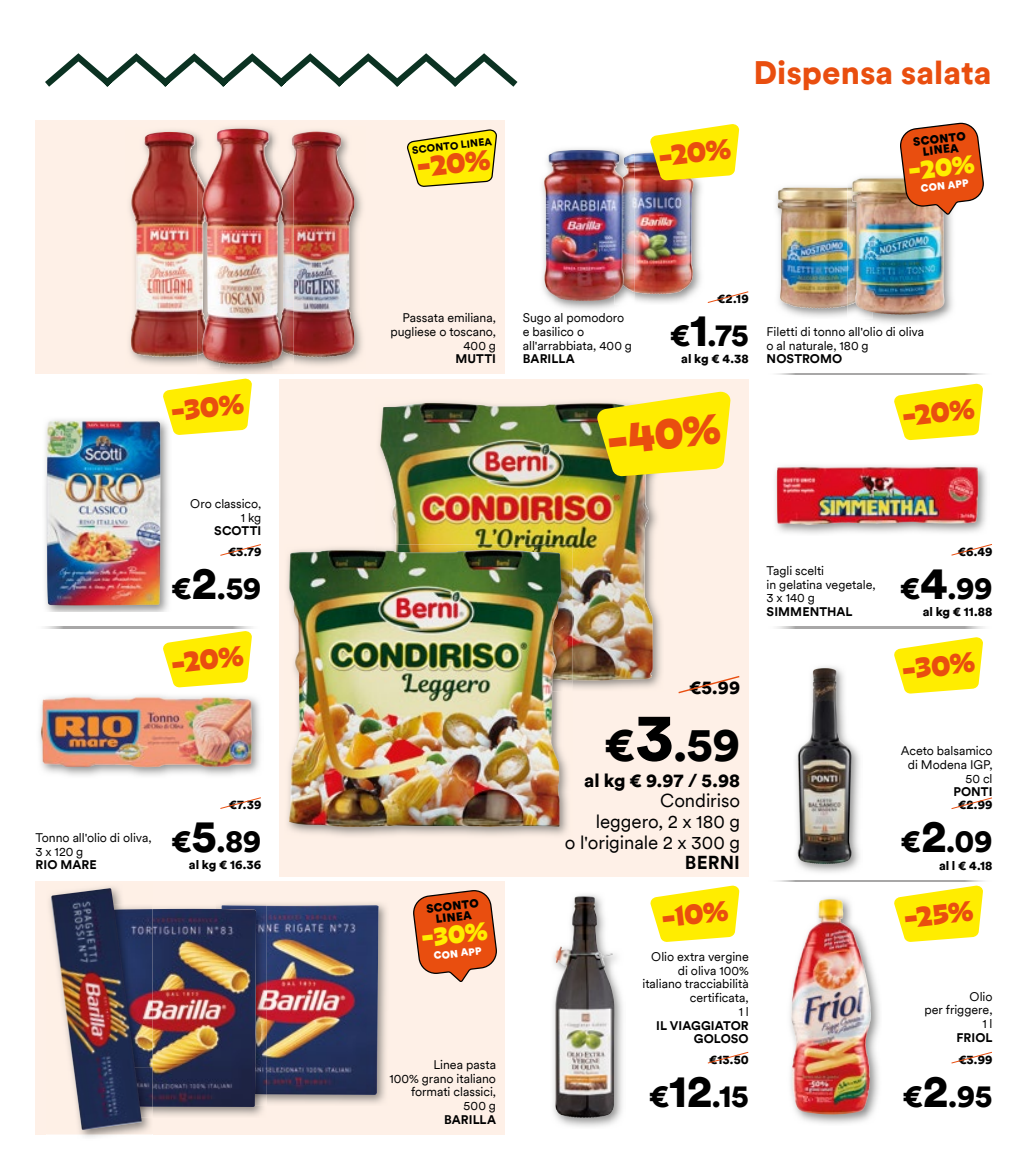
<style>
.page{position:relative;width:1028px;height:1170px;background:#fff}
.page>*{position:absolute;margin:0;border:0;box-sizing:border-box;transform-origin:0 0}
.t1{font:900 46.88px "Circular XXTT";color:#000}
.t2{font:900 43.12px "Retail";color:#e94e0f}
.t3{font:900 32.5px "Circular XXTT";color:#e94e0f}
.t4{font:900 31.25px "Circular XXTT";letter-spacing:-.02em;color:#000}
.t5{font:900 28.75px "Retail";color:#e94e0f}
.t6{font:900 25.88px "Retail";color:#ffed00}
.t7{font:18.75px/20.6px "Circular XXTT";letter-spacing:-.005em;color:#000;text-align:right}
.t8{font:900 18.75px "Circular XXTT";color:#000}
.t9{font:700 18.75px "Circular XXTT";letter-spacing:.01em;color:#000}
.t10{font:12.5px/13.8px "Circular XXTT";letter-spacing:-.005em;color:#000;text-align:right}
.t11{font:700 12.5px/13.8px "Circular XXTT";letter-spacing:.005em;color:#000;text-align:right}
.t12{font:900 12.5px "Circular XXTT";color:#000}
.t13{font:900 11.88px/10.6px "Circular XXTT";color:#000;text-align:center}
.t14{font:900 10.38px "Circular XXTT";color:#fff}
.t15{font:900 10.38px "Circular XXTT";color:#000}
.s1{font-size:45px}
.s2{font-size:67.5px}
</style>
<div class="page">
<svg style="left:45px;top:53px;width:472px;height:34px"></svg>
<img style="left:776px;top:186px;width:71px;height:131px">
<img style="left:777px;top:188px;width:43px;height:120px">
<img style="left:847px;top:177px;width:106px;height:147px">
<img style="left:847px;top:188px;width:5px;height:117px">
<img style="left:852px;top:178px;width:95px;height:137px">
<svg style="left:899px;top:122px;width:85px;height:93px;background:#de6a3a"></svg>
<img style="left:775px;top:465px;width:212px;height:69px">
<img style="left:777px;top:467px;width:201px;height:58px">
<svg style="left:894px;top:383px;width:89px;height:57px"></svg>
<svg style="left:951px;top:544px;width:41px;height:12px"></svg>
<img style="left:796px;top:666px;width:64px;height:207px">
<img style="left:797px;top:668px;width:55px;height:196px">
<svg style="left:894px;top:637px;width:89px;height:56px"></svg>
<svg style="left:951px;top:797px;width:41px;height:12px"></svg>
<img style="left:39px;top:695px;width:221px;height:81px">
<img style="left:41px;top:697px;width:211px;height:70px">
<svg style="left:163px;top:631px;width:89px;height:56px"></svg>
<svg style="left:220px;top:797px;width:41px;height:12px"></svg>
<img style="left:553px;top:894px;width:70px;height:233px">
<img style="left:554px;top:896px;width:60px;height:221px">
<svg style="left:650px;top:885px;width:89px;height:57px"></svg>
<svg style="left:707px;top:1051px;width:42px;height:12px"></svg>
<img style="left:790px;top:897px;width:90px;height:227px">
<img style="left:791px;top:899px;width:80px;height:215px">
<svg style="left:894px;top:885px;width:89px;height:57px"></svg>
<svg style="left:951px;top:1051px;width:41px;height:12px"></svg>
<img style="left:634px;top:151px;width:68px;height:152px">
<img style="left:634px;top:153px;width:59px;height:141px">
<img style="left:542px;top:148px;width:92px;height:162px">
<img style="left:624px;top:154px;width:10px;height:138px">
<img style="left:543px;top:150px;width:81px;height:151px">
<svg style="left:649px;top:124px;width:90px;height:56px"></svg>
<svg style="left:707px;top:291px;width:42px;height:12px"></svg>
<img style="left:45px;top:419px;width:124px;height:192px">
<img style="left:47px;top:421px;width:114px;height:184px">
<svg style="left:162px;top:378px;width:90px;height:57px"></svg>
<svg style="left:220px;top:544px;width:41px;height:12px"></svg>
<div style="left:279px;top:379px;width:470px;height:497px;background:#fef0e7"></div>
<img style="left:379px;top:402px;width:283px;height:287px">
<img style="left:380px;top:403px;width:273px;height:277px">
<img style="left:287px;top:548px;width:281px;height:288px">
<img style="left:383px;top:544px;width:151px;height:5px">
<img style="left:534px;top:544px;width:38px;height:136px">
<img style="left:289px;top:549px;width:272px;height:278px">
<svg style="left:596px;top:391px;width:135px;height:85px"></svg>
<svg style="left:678px;top:676px;width:62px;height:17px"></svg>
<div style="left:35px;top:120px;width:470px;height:254px;background:#fef0e7"></div>
<img style="left:129px;top:130px;width:68px;height:235px">
<img style="left:131px;top:132px;width:42px;height:225px">
<img style="left:293px;top:130px;width:70px;height:236px">
<img style="left:293px;top:134px;width:15px;height:223px">
<img style="left:197px;top:127px;width:96px;height:247px">
<img style="left:197px;top:173px;width:5px;height:182px">
<img style="left:283px;top:136px;width:10px;height:219px">
<img style="left:202px;top:129px;width:81px;height:236px">
<svg style="left:407px;top:129px;width:90px;height:58px"></svg>
<div style="left:35px;top:881px;width:470px;height:253px;background:#fef0e7"></div>
<img style="left:228px;top:903px;width:159px;height:201px">
<img style="left:267px;top:905px;width:111px;height:189px">
<img style="left:152px;top:907px;width:111px;height:209px">
<img style="left:221px;top:905px;width:46px;height:37px">
<img style="left:256px;top:942px;width:11px;height:152px">
<img style="left:152px;top:908px;width:104px;height:198px">
<svg style="left:413px;top:890px;width:84px;height:91px"></svg>
<img style="left:46px;top:887px;width:106px;height:250px">
<img style="left:51px;top:888px;width:91px;height:241px">
<h3 class="t5" style="left:169px;top:389px;width:74px;rotate:-7deg">-30%</h3>
<p class="t10" style="left:190px;top:496px;width:73px">Oro classico,<br>1 kg</p>
<p class="t11" style="left:214px;top:523px;width:49px">SCOTTI</p>
<h3 class="t4" style="left:171px;top:566px;width:92px">€ <span class="s1">2</span>. 59</h3>
<p class="t12" style="left:228px;top:542px;width:35px">€ 3 . 79</p>
<h3 class="t5" style="left:169px;top:642px;width:74px;rotate:-7deg">-20%</h3>
<p class="t10" style="left:35px;top:830px;width:118px;text-align:left">Tonno all'olio di oliva,<br>3 x 120 g</p>
<p class="t11" style="left:35px;top:857px;width:63px">RIO MARE</p>
<p class="t12" style="left:229px;top:795px;width:34px">€ 7 . 39</p>
<h3 class="t4" style="left:171px;top:819px;width:92px">€ <span class="s1">5</span>. 89</h3>
<p class="t12" style="left:189px;top:856px;width:74px">al kg € 16.36</p>
<p class="t15" style="left:411px;top:143px;width:82px;rotate:-7deg">SCONTO LINEA</p>
<h3 class="t5" style="left:415px;top:146px;width:75px;rotate:-7deg">-20%</h3>
<h3 class="t5" style="left:656px;top:135px;width:74px;rotate:-7deg">-20%</h3>
<h3 class="t3" style="left:753px;top:50px;width:240px">Dispensa salata</h3>
<p class="t13" style="left:912px;top:136px;width:54px;rotate:-7deg">SCONTO<br>LINEA</p>
<h3 class="t6" style="left:907px;top:151px;width:67px;rotate:-6deg">-20%</h3>
<p class="t14" style="left:919px;top:181px;width:50px;rotate:-7deg">CON APP</p>
<p class="t10" style="left:390px;top:310px;width:107px">Passata emiliana, pugliese o toscano,<br>400 g</p>
<p class="t11" style="left:455px;top:351px;width:42px">MUTTI</p>
<p class="t10" style="left:523px;top:310px;width:111px;text-align:left">Sugo al pomodoro e basilico o all'arrabbiata, 400 g</p>
<p class="t11" style="left:523px;top:351px;width:53px">BARILLA</p>
<p class="t12" style="left:717px;top:290px;width:33px">€ 2 . 19</p>
<h3 class="t4" style="left:669px;top:313px;width:81px">€ <span class="s1">1</span>. 75</h3>
<p class="t12" style="left:681px;top:350px;width:69px">al kg € 4.38</p>
<h2 class="t2" style="left:604px;top:408px;width:114px;rotate:-6deg">-40%</h2>
<p class="t10" style="left:766px;top:324px;width:159px;text-align:left">Filetti di tonno all'olio di oliva o al naturale, 180 g</p>
<p class="t11" style="left:766px;top:351px;width:77px">NOSTROMO</p>
<h3 class="t5" style="left:900px;top:395px;width:74px;rotate:-7deg">-20%</h3>
<p class="t13" style="left:425px;top:903px;width:54px;rotate:-7deg">SCONTO<br>LINEA</p>
<h3 class="t6" style="left:420px;top:918px;width:67px;rotate:-6deg">-30%</h3>
<p class="t14" style="left:433px;top:948px;width:50px;rotate:-7deg">CON APP</p>
<p class="t10" style="left:389px;top:1056px;width:108px">Linea pasta<br>100% grano italiano formati classici,<br>500 g</p>
<p class="t11" style="left:444px;top:1111px;width:53px">BARILLA</p>
<p class="t10" style="left:766px;top:563px;width:111px;text-align:left">Tagli scelti<br>in gelatina vegetale,<br>3 x 140 g</p>
<p class="t11" style="left:766px;top:604px;width:87px">SIMMENTHAL</p>
<h3 class="t8" style="left:689px;top:674px;width:53px">€ 5 . 99</h3>
<h1 class="t1" style="left:604px;top:711px;width:137px">€ <span class="s2">3</span>. 59</h1>
<h3 class="t8" style="left:584px;top:766px;width:157px">al kg € 9.97 / 5.98</h3>
<h3 class="t7" style="left:565px;top:789px;width:177px">Condiriso<br>leggero, 2 x 180 g<br>o l'originale 2 x 300 g</h3>
<h3 class="t9" style="left:685px;top:849px;width:57px">BERNI</h3>
<h3 class="t5" style="left:659px;top:896px;width:68px;rotate:-7deg">-10%</h3>
<p class="t10" style="left:642px;top:948px;width:108px">Olio extra vergine di oliva 100% italiano tracciabilità certificata,<br>1 l</p>
<p class="t11" style="left:656px;top:1017px;width:94px">IL VIAGGIATOR<br>GOLOSO</p>
<h3 class="t4" style="left:648px;top:1073px;width:102px">€ <span class="s1">12</span>. 15</h3>
<p class="t12" style="left:709px;top:1050px;width:41px">€ 13 . 50</p>
<p class="t12" style="left:958px;top:542px;width:36px">€ 6 . 49</p>
<h3 class="t4" style="left:899px;top:566px;width:94px">€ <span class="s1">4</span>. 99</h3>
<p class="t12" style="left:922px;top:603px;width:71px">al kg € 11.88</p>
<h3 class="t5" style="left:899px;top:648px;width:74px;rotate:-7deg">-30%</h3>
<p class="t10" style="left:900px;top:743px;width:93px">Aceto balsamico di Modena IGP,<br>50 cl</p>
<p class="t11" style="left:953px;top:784px;width:41px">PONTI</p>
<h3 class="t4" style="left:900px;top:819px;width:93px">€ <span class="s1">2</span>. 09</h3>
<p class="t12" style="left:958px;top:796px;width:36px">€ 2 . 99</p>
<p class="t12" style="left:939px;top:856px;width:55px">al l € 4.18</p>
<h3 class="t5" style="left:901px;top:896px;width:71px;rotate:-7deg">-25%</h3>
<p class="t10" style="left:924px;top:988px;width:69px">Olio<br>per friggere,<br>1 l</p>
<p class="t11" style="left:956px;top:1029px;width:38px">FRIOL</p>
<h3 class="t4" style="left:902px;top:1073px;width:92px">€ <span class="s1">2</span>. 95</h3>
<p class="t12" style="left:958px;top:1050px;width:36px">€ 3 . 99</p>
</div>
